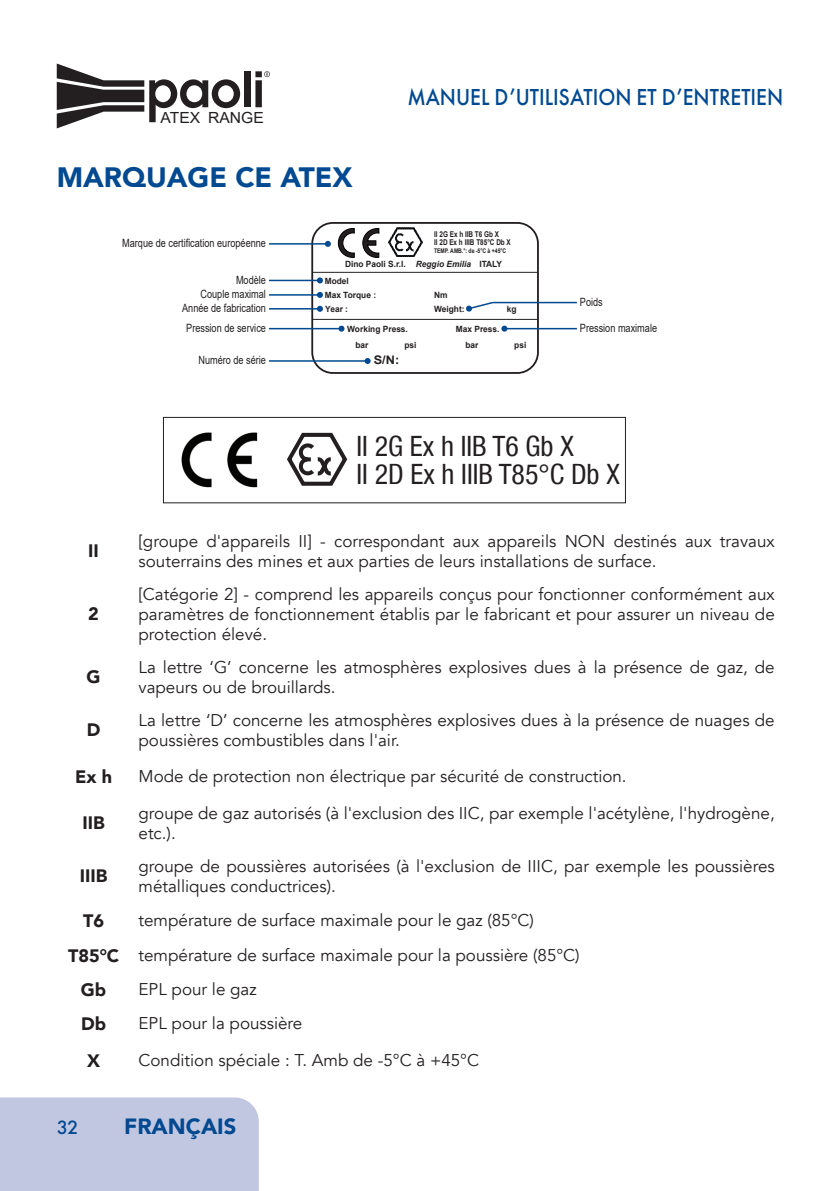
<style>
.page{position:relative;width:840px;height:1191px;background:#fff}
.page>*{position:absolute;margin:0;border:0;box-sizing:border-box;transform-origin:0 0}
.t1{font:condensed 28px/28px "Helvetica Neue LT Com";color:#231f20}
.t2{font:900 28px "Avenir";color:#014990}
.t3{font:500 24px "Futura PT";color:#014990;scale:.9 1}
.t4{font:900 22px "Avenir";color:#014990}
.t5{font:500 20px "Futura PT";color:#014990}
.t6{font:900 18px "Avenir";color:#231f20}
.t7{font:17px/20px "Avenir";color:#231f20}
.t8{font:15.4px "Arial";color:#231f20}
.t9{font:700 11.8px "Arial";color:#231f20;scale:1.08 1}
.t10{font:11.4px/14.2px "Arial";color:#231f20;text-align:right;scale:.8 1}
.t11{font:700 8.6px/16.2px "Arial";color:#231f20}
.t12{font:italic 700 8.6px "Arial";color:#231f20}
.t13{font:700 8px/8px "Arial";color:#231f20;scale:.8 1}
.t14{font:700 6.4px "Arial";color:#231f20;scale:.8 1}
.s1{font-style:normal}
.s2{font-weight:900;font-size:18px}
</style>
<div class="page">
<div style="left:0;top:1097px;width:259px;height:94px;background:#c1c7e1"></div>
<svg style="left:57px;top:63px;width:183px;height:65px"></svg>
<div style="left:244px;top:71px;width:6px;height:36px;background:#231f20"></div>
<svg style="left:255px;top:71px;width:15px;height:36px"></svg>
<img style="left:181px;top:433px;width:76px;height:54px">
<svg style="left:287px;top:432px;width:61px;height:54px"></svg>
<div style="left:163px;top:417px;width:462px;height:86px;border:1px solid #231f20"></div>
<svg style="left:362px;top:228px;width:17px;height:30px"></svg>
<svg style="left:337px;top:228px;width:18px;height:30px"></svg>
<div style="left:311px;top:222px;width:227px;height:152px;border:2px solid #231f20;border-radius:21px"></div>
<hr style="left:312px;top:272px;width:225px;height:1px;background:#231f20">
<hr style="left:312px;top:319px;width:225px;height:1px;background:#231f20">
<img style="left:388px;top:228px;width:34px;height:29px">
<hr style="left:269px;top:243px;width:59px;height:2px;background:#014990">
<svg style="left:325px;top:241px;width:6px;height:6px"></svg>
<hr style="left:269px;top:280px;width:51px;height:1px;background:#014990">
<svg style="left:317px;top:277px;width:6px;height:6px"></svg>
<hr style="left:269px;top:294px;width:51px;height:2px;background:#014990">
<svg style="left:317px;top:292px;width:6px;height:6px"></svg>
<hr style="left:269px;top:308px;width:51px;height:1px;background:#014990">
<svg style="left:317px;top:306px;width:6px;height:6px"></svg>
<hr style="left:269px;top:328px;width:72px;height:1px;background:#014990">
<svg style="left:338px;top:326px;width:6px;height:6px"></svg>
<hr style="left:504px;top:328px;width:72px;height:1px;background:#014990">
<svg style="left:501px;top:326px;width:6px;height:6px"></svg>
<svg style="left:466px;top:301px;width:111px;height:10px"></svg>
<hr style="left:269px;top:360px;width:98px;height:2px;background:#014990">
<svg style="left:364px;top:358px;width:6px;height:6px"></svg>
<p class="t8" style="left:160px;top:106px;width:105px">ATEX RANGE</p>
<h1 class="t2" style="left:57px;top:153px;width:297px">MARQUAGE CE ATEX</h1>
<h2 class="t3" style="left:407px;top:83px;width:419px">MANUEL D’UTILISATION ET D’ENTRETIEN</h2>
<p class="t13" style="left:434px;top:230px;width:97px">II 2G Ex h IIB T6 Gb X<br>II 2D Ex h IIIB T85°C Db X</p>
<p class="t14" style="left:434px;top:246px;width:92px">TEMP. AMB.°: de -5°C à +45°C</p>
<p class="t10" style="left:122px;top:236px;width:181px">Marque de certification européenne</p>
<p class="t10" style="left:182px;top:273px;width:106px">Modèle<br>Couple maximal<br>Année de fabrication</p>
<p class="t10" style="left:186px;top:321px;width:101px">Pression de service</p>
<p class="t10" style="left:579px;top:321px;width:98px">Pression maximale</p>
<p class="t11" style="left:324px;top:256px;width:83px;text-indent:20px">Dino Paoli S.r.l.<br>Model</p>
<p class="t12" style="left:415px;top:259px;width:88px">Reggio Emilia <span class="s1">ITALY</span></p>
<p class="t11" style="left:324px;top:287px;width:53px">Max Torque :</p>
<p class="t11" style="left:434px;top:287px;width:15px">Nm</p>
<p class="t10" style="left:579px;top:295px;width:30px">Poids</p>
<p class="t11" style="left:325px;top:301px;width:24px">Year :</p>
<p class="t11" style="left:434px;top:301px;width:32px">Weight:</p>
<p class="t11" style="left:506px;top:301px;width:11px">kg</p>
<p class="t11" style="left:347px;top:321px;width:62px">Working Press.</p>
<p class="t11" style="left:455px;top:321px;width:45px">Max Press.</p>
<p class="t10" style="left:198px;top:353px;width:86px">Numéro de série</p>
<p class="t11" style="left:355px;top:336px;width:14px">bar</p>
<p class="t11" style="left:404px;top:336px;width:14px">psi</p>
<p class="t11" style="left:465px;top:336px;width:14px">bar</p>
<p class="t11" style="left:514px;top:336px;width:14px">psi</p>
<p class="t9" style="left:373px;top:352px;width:25px">S/N:</p>
<h1 class="t1" style="left:356px;top:432px;width:264px">II 2G Ex h IIB T6 Gb X<br>II 2D Ex h IIIB T85°C Db X</h1>
<p class="t6" style="left:88px;top:535px;width:12px">II</p>
<p class="t7" style="left:138px;top:531px;width:637px">[groupe d'appareils II] - correspondant aux appareils NON destinés aux travaux souterrains des mines et aux parties de leurs installations de surface.</p>
<p class="t6" style="left:88px;top:598px;width:12px">2</p>
<p class="t7" style="left:138px;top:584px;width:637px;text-align:justify">[Catégorie 2] - comprend les appareils conçus pour fonctionner conformément aux paramètres de fonctionnement établis par le fabricant et pour assurer un niveau de protection élevé.</p>
<p class="t6" style="left:87px;top:661px;width:16px">G</p>
<p class="t7" style="left:138px;top:657px;width:637px">La lettre ‘G’ concerne les atmosphères explosives dues à la présence de gaz, de vapeurs ou de brouillards.</p>
<p class="t6" style="left:87px;top:714px;width:15px">D</p>
<p class="t7" style="left:138px;top:710px;width:637px">La lettre ‘D’ concerne les atmosphères explosives dues à la présence de nuages de poussières combustibles dans l'air.</p>
<p class="t6" style="left:75px;top:761px;width:39px">Ex h</p>
<p class="t7" style="left:138px;top:766px;width:489px">Mode de protection non électrique par sécurité de construction.</p>
<p class="t6" style="left:82px;top:807px;width:24px">IIB</p>
<p class="t7" style="left:138px;top:803px;width:637px">groupe de gaz autorisés (à l'exclusion des IIC, par exemple l'acétylène, l'hydrogène, etc.).</p>
<p class="t6" style="left:80px;top:860px;width:29px">IIIB</p>
<p class="t7" style="left:138px;top:856px;width:637px">groupe de poussières autorisées (à l'exclusion de IIIC, par exemple les poussières métalliques conductrices).</p>
<p class="t6" style="left:83px;top:905px;width:22px">T6</p>
<p class="t7" style="left:68px;top:903px;width:513px;line-height:35px;text-indent:70px">température de surface maximale pour le gaz (85°C)<br><span class="s2">T85°C</span> température de surface maximale pour la poussière (85°C)</p>
<p class="t6" style="left:81px;top:974px;width:27px">Gb</p>
<p class="t7" style="left:138px;top:979px;width:120px">EPL pour le gaz</p>
<p class="t6" style="left:81px;top:1008px;width:27px">Db</p>
<p class="t7" style="left:138px;top:1013px;width:165px">EPL pour la poussière</p>
<p class="t6" style="left:87px;top:1045px;width:14px">X</p>
<p class="t7" style="left:138px;top:1050px;width:342px">Condition spéciale : T. Amb de -5°C à +45°C</p>
<p class="t5" style="left:57px;top:1115px;width:23px">32</p>
<p class="t4" style="left:124px;top:1107px;width:114px">FRANÇAIS</p>
</div>
